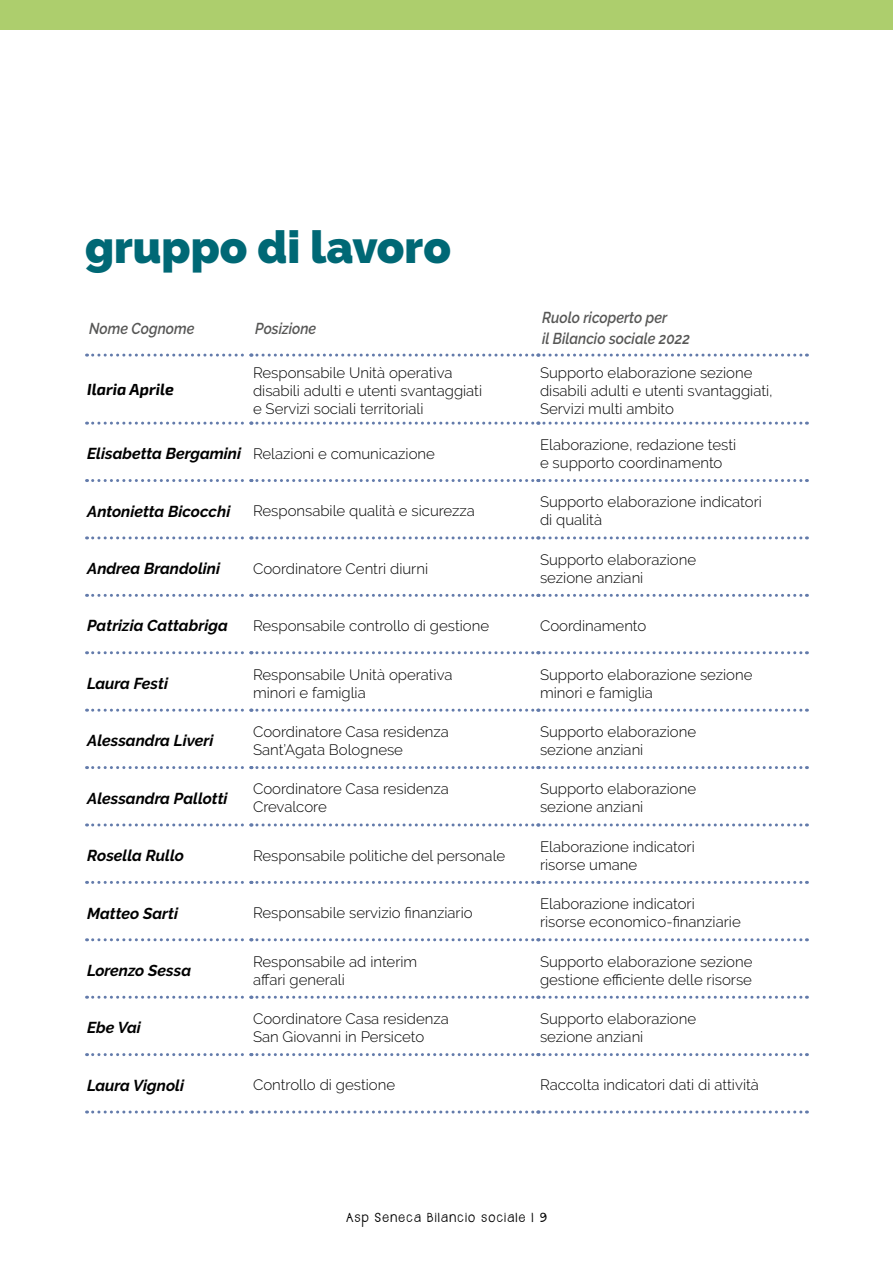
<style>
.page{position:relative;width:893px;height:1263px;background:#fff}
.page>*{position:absolute;margin:0;border:0;box-sizing:border-box;transform-origin:0 0}
.t1{font:900 45px "Raleway";color:#006875}
.t2{font:italic 700 15.75px "Raleway";color:#000}
.t3{font:italic 600 15.75px/21px "Raleway";color:#575756;scale:.9 1}
.t4{font:italic 700 15.75px "Exo 2";color:#000}
.t5{font:300 15px/18px "Raleway";color:#000}
.t6{font:10.5px "Janda Safeand Sound Solid";letter-spacing:.12em;color:#000}
.s1{font-weight:700;font-style:italic;font-size:15.75px}
</style>
<div class="page">
<svg style="left:87px;top:354px;width:720px;height:3px"></svg>
<svg style="left:87px;top:479px;width:720px;height:3px"></svg>
<svg style="left:87px;top:996px;width:720px;height:3px"></svg>
<svg style="left:87px;top:422px;width:720px;height:3px"></svg>
<svg style="left:87px;top:1053px;width:720px;height:3px"></svg>
<svg style="left:87px;top:651px;width:720px;height:3px"></svg>
<svg style="left:87px;top:536px;width:720px;height:3px"></svg>
<svg style="left:87px;top:594px;width:720px;height:3px"></svg>
<svg style="left:87px;top:709px;width:720px;height:3px"></svg>
<svg style="left:87px;top:766px;width:720px;height:3px"></svg>
<svg style="left:87px;top:823px;width:720px;height:3px"></svg>
<svg style="left:87px;top:881px;width:720px;height:3px"></svg>
<svg style="left:87px;top:938px;width:720px;height:3px"></svg>
<svg style="left:87px;top:1110px;width:720px;height:3px"></svg>
<div style="left:0;top:0;width:893px;height:30px;background:#adce6d"></div>
<h1 class="t1" style="left:85px;top:221px;width:367px">gruppo di lavoro</h1>
<p class="t3" style="left:89px;top:318px;width:118px">Nome Cognome</p>
<p class="t3" style="left:255px;top:318px;width:69px">Posizione</p>
<p class="t3" style="left:542px;top:307px;width:166px">Ruolo ricoperto per<br>il Bilancio sociale 2022</p>
<p class="t4" style="left:87px;top:380px;width:88px">Ilaria Aprile</p>
<p class="t5" style="left:253px;top:364px;width:231px">Responsabile Unità operativa disabili adulti e utenti svantaggiati e Servizi sociali territoriali</p>
<p class="t5" style="left:540px;top:364px;width:234px">Supporto elaborazione sezione disabili adulti e utenti svantaggiati,<br>Servizi multi ambito</p>
<p class="t5" style="left:87px;top:444px;width:349px"><span class="s1">Elisabetta Bergamini</span> Relazioni e comunicazione</p>
<p class="t5" style="left:540px;top:435px;width:198px">Elaborazione, redazione testi e supporto coordinamento</p>
<p class="t2" style="left:87px;top:502px;width:145px">Antonietta Bicocchi</p>
<p class="t5" style="left:253px;top:502px;width:223px">Responsabile qualità e sicurezza</p>
<p class="t5" style="left:540px;top:493px;width:223px">Supporto elaborazione indicatori di qualità</p>
<p class="t2" style="left:87px;top:559px;width:134px">Andrea Brandolini</p>
<p class="t5" style="left:253px;top:559px;width:177px">Coordinatore Centri diurni</p>
<p class="t5" style="left:540px;top:550px;width:158px">Supporto elaborazione sezione anziani</p>
<p class="t2" style="left:87px;top:617px;width:142px">Patrizia Cattabriga</p>
<p class="t5" style="left:253px;top:617px;width:238px">Responsabile controllo di gestione</p>
<p class="t5" style="left:540px;top:617px;width:108px">Coordinamento</p>
<p class="t2" style="left:87px;top:674px;width:82px">Laura Festi</p>
<p class="t5" style="left:253px;top:665px;width:201px">Responsabile Unità operativa minori e famiglia</p>
<p class="t5" style="left:540px;top:665px;width:214px">Supporto elaborazione sezione minori e famiglia</p>
<p class="t2" style="left:87px;top:732px;width:128px">Alessandra Liveri</p>
<p class="t5" style="left:253px;top:722px;width:197px">Coordinatore Casa residenza<br>Sant’Agata Bolognese</p>
<p class="t5" style="left:540px;top:722px;width:158px">Supporto elaborazione sezione anziani</p>
<p class="t2" style="left:87px;top:789px;width:142px">Alessandra Pallotti</p>
<p class="t5" style="left:253px;top:780px;width:197px">Coordinatore Casa residenza<br>Crevalcore</p>
<p class="t5" style="left:540px;top:780px;width:158px">Supporto elaborazione sezione anziani</p>
<p class="t2" style="left:87px;top:846px;width:98px">Rosella Rullo</p>
<p class="t5" style="left:253px;top:846px;width:254px">Responsabile politiche del personale</p>
<p class="t5" style="left:540px;top:837px;width:156px">Elaborazione indicatori risorse umane</p>
<p class="t2" style="left:87px;top:904px;width:92px">Matteo Sarti</p>
<p class="t5" style="left:253px;top:904px;width:221px">Responsabile servizio finanziario</p>
<p class="t5" style="left:540px;top:895px;width:202px">Elaborazione indicatori risorse economico-finanziarie</p>
<p class="t2" style="left:87px;top:961px;width:106px">Lorenzo Sessa</p>
<p class="t5" style="left:253px;top:952px;width:166px">Responsabile ad interim affari generali</p>
<p class="t5" style="left:540px;top:952px;width:214px">Supporto elaborazione sezione gestione efficiente delle risorse</p>
<p class="t2" style="left:87px;top:1019px;width:55px">Ebe Vai</p>
<p class="t5" style="left:253px;top:1009px;width:197px">Coordinatore Casa residenza<br>San Giovanni in Persiceto</p>
<p class="t5" style="left:540px;top:1009px;width:158px">Supporto elaborazione sezione anziani</p>
<p class="t2" style="left:87px;top:1076px;width:98px">Laura Vignoli</p>
<p class="t5" style="left:253px;top:1076px;width:144px">Controllo di gestione</p>
<p class="t5" style="left:540px;top:1076px;width:220px">Raccolta indicatori dati di attività</p>
<p class="t6" style="left:346px;top:1210px;width:202px">Asp Seneca Bilancio sociale | 9</p>
</div>
